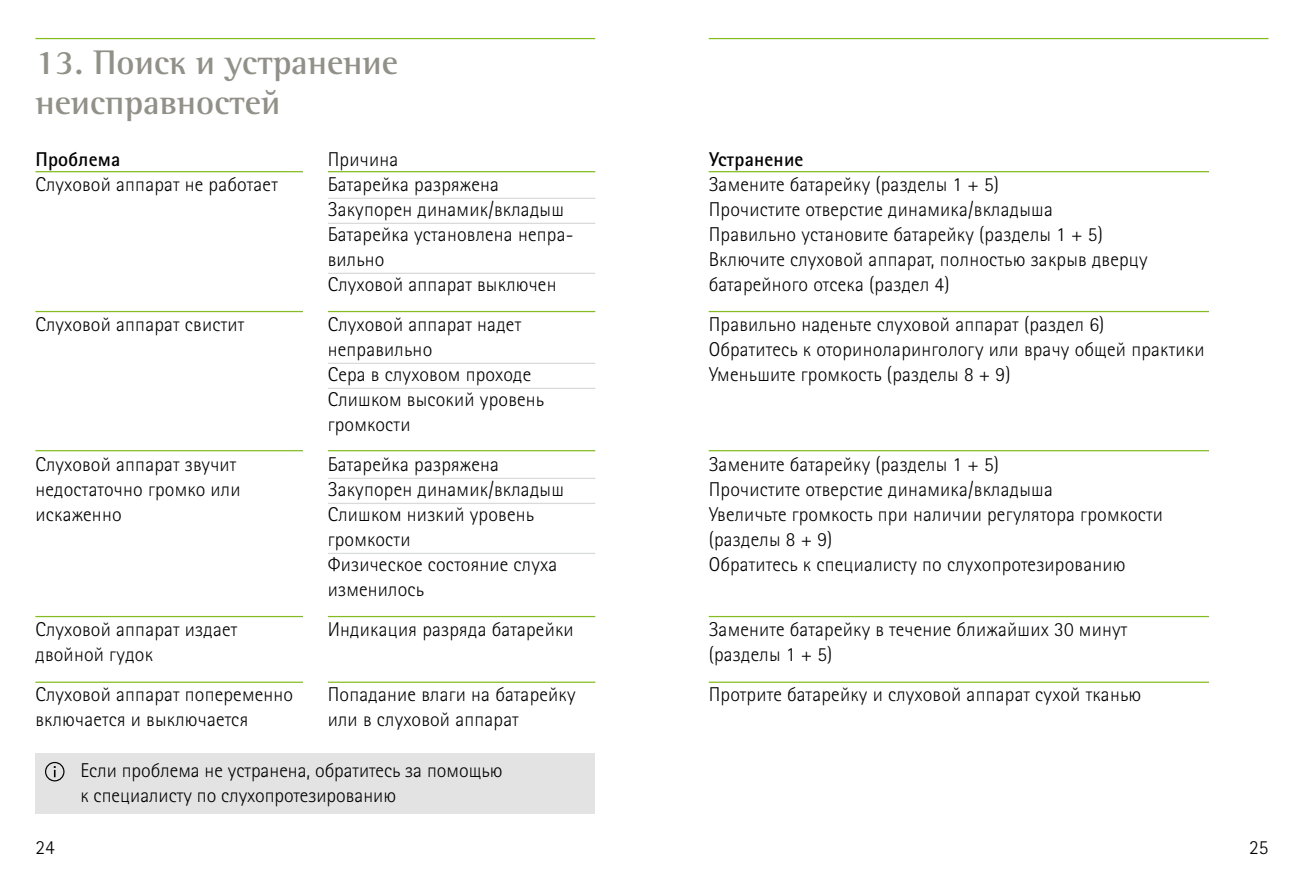
<style>
.page{position:relative;width:1304px;height:886px;background:#fff}
.page>*{position:absolute;margin:0;border:0;box-sizing:border-box;transform-origin:0 0}
.t1{font:700 35px/40px "Rotis Semi Serif Pro Cyr";color:#919189}
.t2{font:300 20px/25px "Rotis Sans Serif Pro Cyr";letter-spacing:.01em;color:#000}
.t3{font:700 20px "Rotis Sans Serif Pro Cyr";letter-spacing:.01em;color:#000}
</style>
<div class="page">
<hr style="left:709px;top:38px;width:560px;height:1px;background:#85bc21">
<hr style="left:35px;top:38px;width:560px;height:1px;background:#85bc21">
<div style="left:35px;top:753px;width:560px;height:60px;background:#e3e3e3"></div>
<hr style="left:35px;top:171px;width:560px;height:1px;background:#85bc21">
<hr style="left:709px;top:171px;width:500px;height:1px;background:#85bc21">
<hr style="left:709px;top:311px;width:500px;height:1px;background:#85bc21">
<hr style="left:709px;top:450px;width:500px;height:1px;background:#85bc21">
<hr style="left:709px;top:616px;width:500px;height:1px;background:#85bc21">
<hr style="left:709px;top:681px;width:500px;height:2px;background:#85bc21">
<hr style="left:35px;top:311px;width:560px;height:1px;background:#85bc21">
<hr style="left:35px;top:450px;width:560px;height:1px;background:#85bc21">
<hr style="left:35px;top:681px;width:560px;height:2px;background:#85bc21">
<hr style="left:35px;top:616px;width:560px;height:1px;background:#85bc21">
<svg style="left:45px;top:762px;width:20px;height:19px"></svg>
<hr style="left:328px;top:198px;width:267px;height:1px;background:#d9dada">
<hr style="left:328px;top:223px;width:267px;height:1px;background:#d9dada">
<hr style="left:328px;top:273px;width:267px;height:1px;background:#d9dada">
<hr style="left:328px;top:363px;width:267px;height:1px;background:#d9dada">
<hr style="left:328px;top:388px;width:267px;height:1px;background:#d9dada">
<hr style="left:328px;top:478px;width:267px;height:1px;background:#d9dada">
<hr style="left:328px;top:503px;width:267px;height:1px;background:#d9dada">
<hr style="left:328px;top:553px;width:267px;height:1px;background:#d9dada">
<div style="left:303px;top:142px;width:25px;height:608px;background:#fff"></div>
<h1 class="t1" style="left:35px;top:42px;width:364px">13. Поиск и устранение неисправностей</h1>
<p class="t3" style="left:35px;top:146px;width:86px">Проблема</p>
<p class="t2" style="left:35px;top:172px;width:244px">Слуховой аппарат не работает</p>
<p class="t2" style="left:35px;top:312px;width:210px">Слуховой аппарат свистит</p>
<p class="t2" style="left:35px;top:452px;width:207px">Слуховой аппарат звучит недостаточно громко или искаженно</p>
<p class="t2" style="left:35px;top:617px;width:203px">Слуховой аппарат издает двойной гудок</p>
<p class="t2" style="left:35px;top:682px;width:259px">Слуховой аппарат попеременно включается и выключается</p>
<p class="t2" style="left:328px;top:147px;width:247px">Причина<br>Батарейка разряжена<br>Закупорен динамик/вкладыш<br>Батарейка установлена непра&shy;вильно<br>Слуховой аппарат выключен</p>
<p class="t2" style="left:328px;top:312px;width:218px">Слуховой аппарат надет неправильно<br>Сера в слуховом проходе<br>Слишком высокий уровень громкости</p>
<p class="t2" style="left:328px;top:452px;width:238px">Батарейка разряжена<br>Закупорен динамик/вкладыш<br>Слишком низкий уровень громкости<br>Физическое состояние слуха изменилось</p>
<p class="t2" style="left:328px;top:617px;width:248px">Индикация разряда батарейки</p>
<p class="t2" style="left:328px;top:682px;width:249px">Попадание влаги на батарейку или в слуховой аппарат</p>
<p class="t2" style="left:80px;top:758px;width:424px">Если проблема не устранена, обратитесь за помощью к специалисту по слухопротезированию</p>
<p class="t3" style="left:709px;top:146px;width:96px">Устранение</p>
<p class="t2" style="left:709px;top:172px;width:441px">Замените батарейку (разделы 1 + 5)<br>Прочистите отверстие динамика/вкладыша<br>Правильно установите батарейку (разделы 1 + 5)<br>Включите слуховой аппарат, полностью закрыв дверцу батарейного отсека (раздел 4)</p>
<p class="t2" style="left:709px;top:312px;width:497px">Правильно наденьте слуховой аппарат (раздел 6)<br>Обратитесь к оториноларингологу или врачу общей практики<br>Уменьшите громкость (разделы 8 + 9)</p>
<p class="t2" style="left:709px;top:452px;width:456px">Замените батарейку (разделы 1 + 5)<br>Прочистите отверстие динамика/вкладыша<br>Увеличьте громкость при наличии регулятора громкости (разделы 8 + 9)<br>Обратитесь к специалисту по слухопротезированию</p>
<p class="t2" style="left:709px;top:617px;width:420px">Замените батарейку в течение ближайших 30 минут (разделы 1 + 5)</p>
<p class="t2" style="left:709px;top:682px;width:434px">Протрите батарейку и слуховой аппарат сухой тканью</p>
<p class="t2" style="left:35px;top:835px;width:21px">24</p>
<p class="t2" style="left:1249px;top:835px;width:21px">25</p>
</div>
